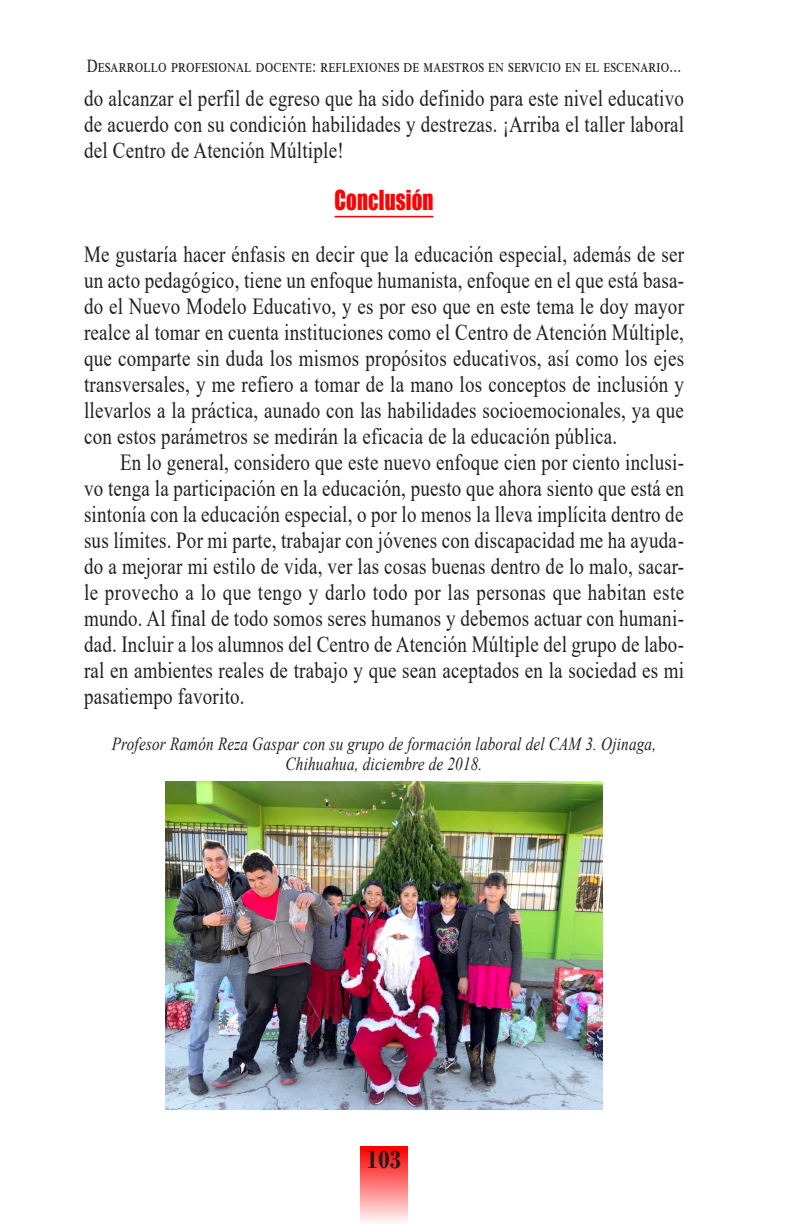
<style>
.page{position:relative;width:792px;height:1224px;background:#fff}
.page>*{position:absolute;margin:0;border:0;box-sizing:border-box;transform-origin:0 0}
.t1{font:700 26.4px "Bodoni";color:#231f20;scale:.86 1}
.t2{font:25.2px "Impact";letter-spacing:.01em;color:#f00;scale:.83 1}
.t3{font:23px/26px "Times New Roman";letter-spacing:.01em;color:#231f20;text-align:justify;scale:.83 1}
.t4{font:italic 18.4px/20px "Times New Roman";letter-spacing:.015em;color:#231f20;text-align:center;scale:.83 1}
.t5{font:18.4px "Times New Roman";letter-spacing:.085em;color:#231f20;scale:.83 1}
</style>
<div class="page">
<div style="left:360px;top:1146px;width:48px;height:78px;background:linear-gradient(to bottom,#f00,#fff7f7)"></div>
<hr style="left:335px;top:216px;width:98px;height:1px;background:#f00">
<img style="left:165px;top:782px;width:438px;height:328px">
<p class="t5" style="left:87px;top:56px;width:718px">Desarrollo profesional docente: reflexiones de maestros en servicio en el escenario...</p>
<p class="t3" style="left:84px;top:85px;width:725px">do alcanzar el perfil de egreso que ha sido definido para este nivel educativo de acuerdo con su condición habilidades y destrezas. ¡Arriba el taller laboral del Centro de Atención Múltiple!</p>
<p class="t2" style="left:334px;top:184px;width:121px">Conclusión</p>
<p class="t3" style="left:84px;top:241px;width:725px">Me gustaría hacer énfasis en decir que la educación especial, además de ser un acto pedagógico, tiene un enfoque humanista, enfoque en el que está basa&shy;do el Nuevo Modelo Educativo, y es por eso que en este tema le doy mayor realce al tomar en cuenta instituciones como el Centro de Atención Múltiple, que comparte sin duda los mismos propósitos educativos, así como los ejes transversales, y me refiero a tomar de la mano los conceptos de inclusión y llevarlos a la práctica, aunado con las habilidades socioemocionales, ya que con estos parámetros se medirán la eficacia de la educación pública.</p>
<p class="t3" style="left:84px;top:449px;width:725px;text-indent:36px">En lo general, considero que este nuevo enfoque cien por ciento inclusi&shy;vo tenga la participación en la educación, puesto que ahora siento que está en sintonía con la educación especial, o por lo menos la lleva implícita dentro de sus límites. Por mi parte, trabajar con jóvenes con discapacidad me ha ayuda&shy;do a mejorar mi estilo de vida, ver las cosas buenas dentro de lo malo, sacar&shy;le provecho a lo que tengo y darlo todo por las personas que habitan este mundo. Al final de todo somos seres humanos y debemos actuar con humani&shy;dad. Incluir a los alumnos del Centro de Atención Múltiple del grupo de labo&shy;ral en ambientes reales de trabajo y que sean aceptados en la sociedad es mi pasatiempo favorito.</p>
<p class="t4" style="left:112px;top:734px;width:657px">Profesor Ramón Reza Gaspar con su grupo de formación laboral del CAM 3. Ojinaga,<br>Chihuahua, diciembre de 2018.</p>
<p class="t1" style="left:367px;top:1144px;width:41px">103</p>
</div>
